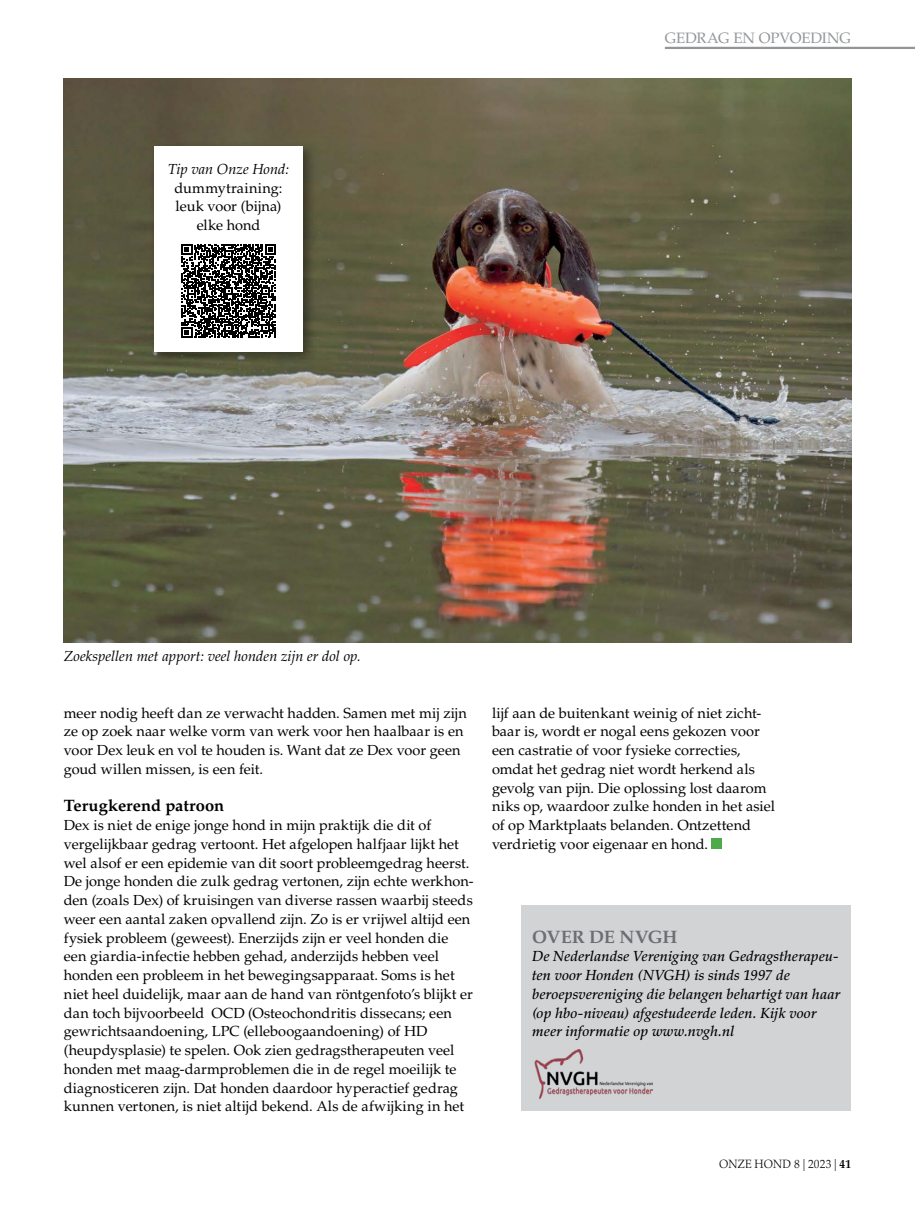
<style>
.page{position:relative;width:915px;height:1212px;background:#fff}
.page>*{position:absolute;margin:0;border:0;box-sizing:border-box;transform-origin:0 0}
.t1{font:700 18px "Palatino LT Std";letter-spacing:-.02em;color:#6d6e71}
.t2{font:700 16.5px "Palatino LT Std";color:#000}
.t3{font:15px "Palatino LT Std";letter-spacing:-.01em;color:#939598}
.t4{font:14.55px/18.8px "Palatino LT Std";color:#000}
.t5{font:italic 500 14.55px/18.8px "Palatino LT Std";letter-spacing:.005em;color:#000}
.t6{font:italic 14.55px "Palatino LT Std";letter-spacing:.005em;color:#000}
.t7{font:300 12px "Palatino LT Std";letter-spacing:.015em;color:#000;scale:.95 1}
.s1{font-weight:700}
</style>
<div class="page">
<div style="left:711px;top:839px;width:10px;height:10px;background:#4daa48"></div>
<div style="left:521px;top:905px;width:329px;height:205px;background:#d1d3d4"></div>
<img style="left:534px;top:1049px;width:118px;height:50px">
<img style="left:64px;top:79px;width:786px;height:564px">
<div style="left:150px;top:141px;width:167px;height:225px;background:#000;opacity:.4"></div>
<div style="left:154px;top:146px;width:149px;height:206px;background:#fff"></div>
<svg style="left:181px;top:244px;width:94px;height:94px"></svg>
<hr style="left:664px;top:47px;width:250px;height:2px;background:#939598">
<p class="t6" style="left:168px;top:160px;width:122px">Tip van Onze Hond:</p>
<p class="t4" style="left:174px;top:178px;width:109px;text-align:center">dummytraining: leuk voor (bijna) elke hond</p>
<p class="t3" style="left:664px;top:29px;width:188px">GEDRAG EN OPVOEDING</p>
<p class="t6" style="left:64px;top:648px;width:298px">Zoekspellen met apport: veel honden zijn er dol op.</p>
<p class="t4" style="left:64px;top:703px;width:404px">meer nodig heeft dan ze verwacht hadden. Samen met mij zijn ze op zoek naar welke vorm van werk voor hen haalbaar is en voor Dex leuk en vol te houden is. Want dat ze Dex voor geen goud willen missen, is een feit.</p>
<p class="t2" style="left:64px;top:796px;width:162px">Terugkerend patroon</p>
<p class="t4" style="left:64px;top:816px;width:411px">Dex is niet de enige jonge hond in mijn praktijk die dit of vergelijkbaar gedrag vertoont. Het afgelopen halfjaar lijkt het wel alsof er een epidemie van dit soort probleemgedrag heerst.<br>De jonge honden die zulk gedrag vertonen, zijn echte werkhon&shy;den (zoals Dex) of kruisingen van diverse rassen waarbij steeds weer een aantal zaken opvallend zijn. Zo is er vrijwel altijd een fysiek probleem (geweest). Enerzijds zijn er veel honden die een giardia-infectie hebben gehad, anderzijds hebben veel honden een probleem in het bewegingsapparaat. Soms is het niet heel duidelijk, maar aan de hand van röntgenfoto’s blijkt er dan toch bijvoorbeeld OCD (Osteochondritis dissecans; een gewrichtsaandoening, LPC (elleboogaandoening) of HD (heupdysplasie) te spelen. Ook zien gedragstherapeuten veel honden met maag-darmproblemen die in de regel moeilijk te diagnosticeren zijn. Dat honden daardoor hyperactief gedrag kunnen vertonen, is niet altijd bekend. Als de afwijking in het</p>
<p class="t4" style="left:492px;top:704px;width:284px">lijf aan de buitenkant weinig of niet zicht&shy;baar is, wordt er nogal eens gekozen voor een castratie of voor fysieke correcties, omdat het gedrag niet wordt herkend als gevolg van pijn. Die oplossing lost daarom niks op, waardoor zulke honden in het asiel of op Marktplaats belanden. Ontzettend verdrietig voor eigenaar en hond.</p>
<p class="t1" style="left:532px;top:926px;width:147px">OVER DE NVGH</p>
<p class="t5" style="left:532px;top:947px;width:309px">De Nederlandse Vereniging van Gedragstherapeu&shy;ten voor Honden (NVGH) is sinds 1997 de beroepsvereniging die belangen behartigt van haar (op hbo-niveau) afgestudeerde leden. Kijk voor meer informatie op www.nvgh.nl</p>
<p class="t7" style="left:718px;top:1157px;width:140px">ONZE HOND 8 | 2023 | <span class="s1">41</span></p>
</div>
